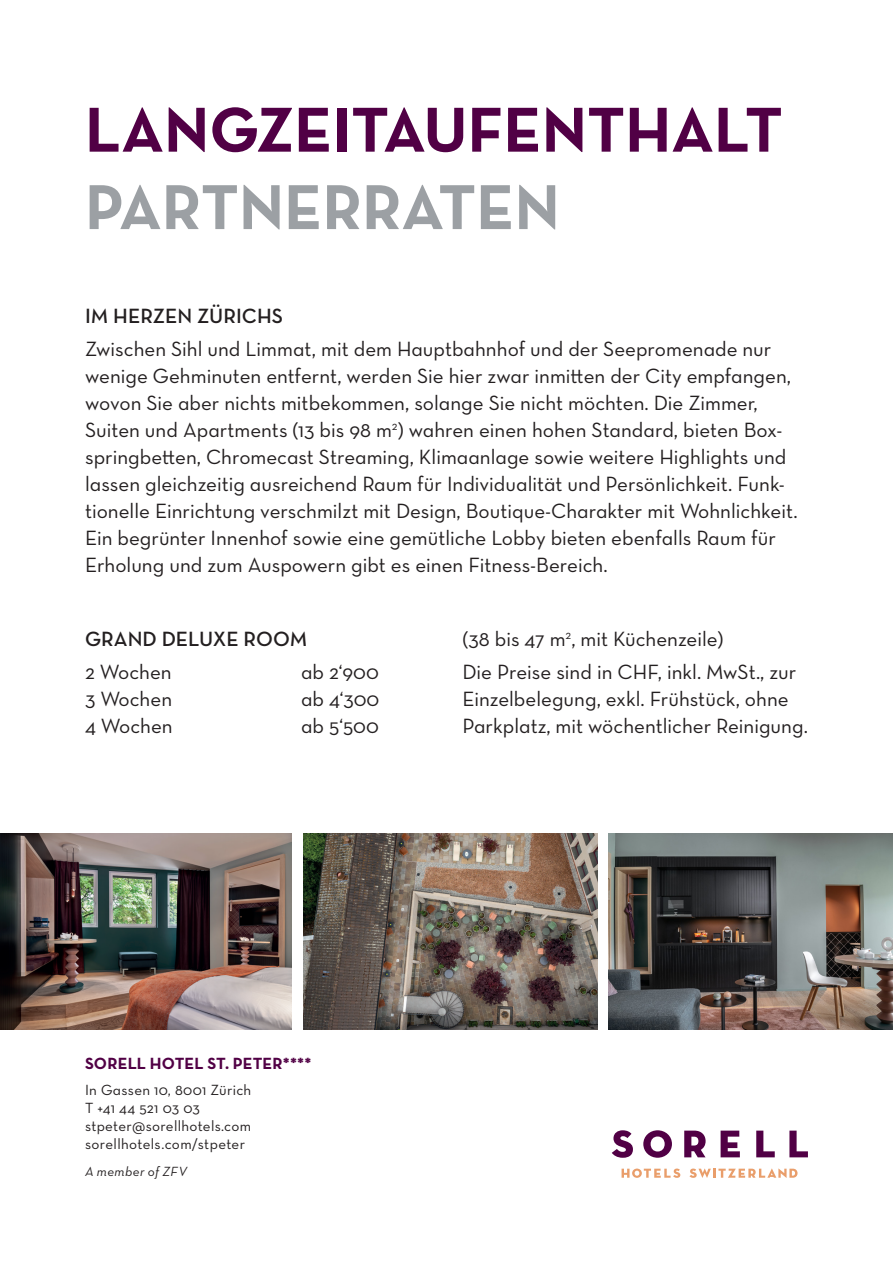
<style>
.page{position:relative;width:893px;height:1263px;background:#fff}
.page>*{position:absolute;margin:0;border:0;box-sizing:border-box;transform-origin:0 0}
.t1{font:64.5px "Neutraface Text Bold Alt";color:#510045}
.t2{font:64.5px "Neutraface Text Bold Alt";color:#9ca0a4}
.t3{font:21px/27px "Neutraface Text Book Alt";color:#231f20}
.t4{font:21px "Neutraface Text Demi Alt";color:#231f20}
.t5{font:700 16.5px "Neutraface Text";letter-spacing:.005em;color:#510045}
.t6{font:15px/18px "Neutraface Text Book Alt";letter-spacing:.02em;color:#231f20}
.t7{font:13.5px "Neutraface Text Book Italic Alt";letter-spacing:.03em;color:#231f20}
</style>
<div class="page">
<img style="left:0;top:834px;width:292px;height:195px">
<img style="left:608px;top:833px;width:285px;height:196px">
<img style="left:304px;top:833px;width:293px;height:196px">
<svg style="left:622px;top:1168px;width:58px;height:10px"></svg>
<svg style="left:689px;top:1168px;width:108px;height:10px"></svg>
<svg style="left:612px;top:1130px;width:21px;height:28px"></svg>
<svg style="left:643px;top:1130px;width:29px;height:28px"></svg>
<svg style="left:684px;top:1130px;width:22px;height:27px"></svg>
<svg style="left:721px;top:1130px;width:19px;height:27px"></svg>
<svg style="left:756px;top:1130px;width:19px;height:27px"></svg>
<svg style="left:789px;top:1130px;width:19px;height:27px"></svg>
<h1 class="t1" style="left:85px;top:88px;width:699px">LANGZEITAUFENTHALT</h1>
<h1 class="t2" style="left:85px;top:166px;width:476px">PARTNERRATEN</h1>
<p class="t4" style="left:85px;top:302px;width:199px">IM HERZEN ZÜRICHS</p>
<p class="t3" style="left:85px;top:335px;width:714px">Zwischen Sihl und Limmat, mit dem Hauptbahnhof und der Seepromenade nur wenige Gehminuten entfernt, werden Sie hier zwar inmitten der City empfangen, wovon Sie aber nichts mitbekommen, solange Sie nicht möchten. Die Zimmer, Suiten und Apartments (13 bis 98 m<sup>2</sup>) wahren einen hohen Standard, bieten Box&shy;springbetten, Chromecast Streaming, Klimaanlage sowie weitere Highlights und lassen gleichzeitig ausreichend Raum für Individualität und Persönlichkeit. Funk&shy;tionelle Einrichtung verschmilzt mit Design, Boutique-Charakter mit Wohnlichkeit.<br>Ein begrünter Innenhof sowie eine gemütliche Lobby bieten ebenfalls Raum für Erholung und zum Auspowern gibt es einen Fitness-Bereich.</p>
<p class="t4" style="left:85px;top:625px;width:224px">GRAND DELUXE ROOM</p>
<p class="t3" style="left:85px;top:658px;width:88px">2 Wochen</p>
<p class="t3" style="left:301px;top:658px;width:79px">ab 2‘900</p>
<p class="t3" style="left:85px;top:685px;width:89px">3 Wochen</p>
<p class="t3" style="left:301px;top:685px;width:80px">ab 4‘300</p>
<p class="t3" style="left:85px;top:712px;width:89px">4 Wochen</p>
<p class="t3" style="left:301px;top:712px;width:79px">ab 5‘500</p>
<p class="t3" style="left:462px;top:622px;width:335px;line-height:33px">(38 bis 47 m<sup>2</sup>, mit Küchenzeile)<br>Die Preise sind in CHF, inkl. MwSt., zur</p>
<p class="t3" style="left:462px;top:685px;width:347px">Einzelbelegung, exkl. Frühstück, ohne<br>Parkplatz, mit wöchentlicher Reinigung.</p>
<p class="t5" style="left:85px;top:1052px;width:228px">SORELL HOTEL ST. PETER****</p>
<p class="t6" style="left:85px;top:1081px;width:168px">In Gassen 10, 8001 Zürich<br>T +41 44 521 03 03 stpeter@sorellhotels.com sorellhotels.com/stpeter</p>
<p class="t7" style="left:85px;top:1163px;width:104px">A member of ZFV</p>
</div>
